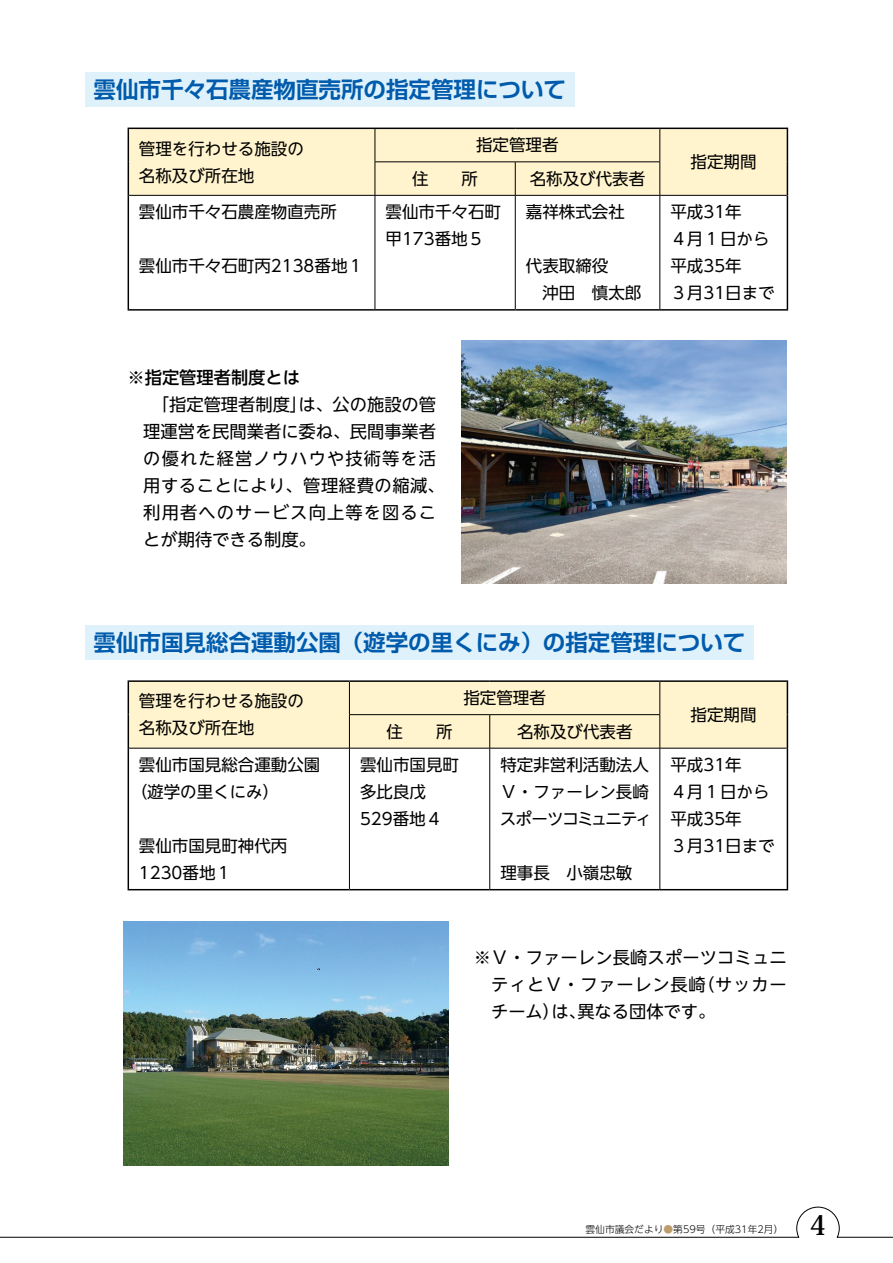
<style>
.page{position:relative;width:893px;height:1263px;background:#fff}
.page>*{position:absolute;margin:0;border:0;box-sizing:border-box;transform-origin:0 0}
.t1{font:700 27px "Koz Min Pr 6 N";color:#000}
.t2{font:700 22.5px "Shin Go Pr 5 De";color:#005bac}
.t3{font:17.25px/27px "UD Shin Go NT Pr 6";letter-spacing:.035em;color:#000}
.t4{font:17.25px/27px "UD Shin Go NT Pr 6";letter-spacing:.01em;color:#000;text-align:right}
.t5{font:500 17.25px "UD Shin Go NT Pr 6";color:#000}
.t6{font:16.5px/27px "UD Shin Go NT Pr 6";color:#000}
.t7{font:300 9.75px "UD Shin Go NT Pro";color:#000}
.s1{color:#be9d6d}
</style>
<div class="page">
<div style="left:129px;top:129px;width:658px;height:66px;background:#fff4cd"></div>
<hr style="left:375px;top:129px;width:1px;height:33px;background:#000">
<hr style="left:660px;top:129px;width:1px;height:33px;background:#000">
<hr style="left:375px;top:162px;width:140px;height:1px;background:#000">
<hr style="left:375px;top:162px;width:1px;height:33px;background:#000">
<hr style="left:515px;top:162px;width:145px;height:1px;background:#000">
<hr style="left:515px;top:162px;width:1px;height:33px;background:#000">
<hr style="left:660px;top:162px;width:1px;height:33px;background:#000">
<hr style="left:129px;top:195px;width:246px;height:1px;background:#000">
<hr style="left:375px;top:195px;width:140px;height:1px;background:#000">
<hr style="left:375px;top:196px;width:1px;height:113px;background:#000">
<hr style="left:515px;top:195px;width:145px;height:1px;background:#000">
<hr style="left:515px;top:196px;width:1px;height:113px;background:#000">
<hr style="left:660px;top:195px;width:127px;height:1px;background:#000">
<hr style="left:660px;top:196px;width:1px;height:113px;background:#000">
<hr style="left:128px;top:128px;width:247px;height:1px;background:#000">
<hr style="left:128px;top:129px;width:1px;height:33px;background:#000">
<hr style="left:128px;top:162px;width:1px;height:33px;background:#000">
<hr style="left:375px;top:128px;width:140px;height:1px;background:#000">
<hr style="left:515px;top:128px;width:145px;height:1px;background:#000">
<hr style="left:660px;top:128px;width:128px;height:1px;background:#000">
<hr style="left:787px;top:129px;width:1px;height:33px;background:#000">
<hr style="left:787px;top:162px;width:1px;height:33px;background:#000">
<hr style="left:128px;top:195px;width:1px;height:114px;background:#000">
<hr style="left:787px;top:195px;width:1px;height:114px;background:#000">
<hr style="left:128px;top:309px;width:247px;height:2px;background:#000">
<hr style="left:375px;top:309px;width:140px;height:2px;background:#000">
<hr style="left:515px;top:309px;width:145px;height:2px;background:#000">
<hr style="left:660px;top:309px;width:128px;height:2px;background:#000">
<div style="left:85px;top:72px;width:490px;height:34px;background:#dff2fc"></div>
<div style="left:129px;top:682px;width:658px;height:66px;background:#fff4cd"></div>
<hr style="left:349px;top:682px;width:1px;height:32px;background:#000">
<hr style="left:660px;top:682px;width:1px;height:32px;background:#000">
<hr style="left:349px;top:714px;width:141px;height:1px;background:#000">
<hr style="left:349px;top:715px;width:1px;height:33px;background:#000">
<hr style="left:490px;top:714px;width:170px;height:1px;background:#000">
<hr style="left:489px;top:715px;width:1px;height:33px;background:#000">
<hr style="left:660px;top:715px;width:1px;height:33px;background:#000">
<hr style="left:129px;top:748px;width:220px;height:1px;background:#000">
<hr style="left:349px;top:748px;width:141px;height:1px;background:#000">
<hr style="left:349px;top:748px;width:1px;height:141px;background:#000">
<hr style="left:490px;top:748px;width:170px;height:1px;background:#000">
<hr style="left:489px;top:748px;width:1px;height:141px;background:#000">
<hr style="left:660px;top:748px;width:127px;height:1px;background:#000">
<hr style="left:660px;top:748px;width:1px;height:141px;background:#000">
<hr style="left:128px;top:680px;width:221px;height:2px;background:#000">
<hr style="left:128px;top:682px;width:1px;height:33px;background:#000">
<hr style="left:128px;top:715px;width:1px;height:33px;background:#000">
<hr style="left:349px;top:680px;width:141px;height:2px;background:#000">
<hr style="left:490px;top:680px;width:170px;height:2px;background:#000">
<hr style="left:660px;top:680px;width:128px;height:2px;background:#000">
<hr style="left:787px;top:682px;width:1px;height:33px;background:#000">
<hr style="left:787px;top:715px;width:1px;height:33px;background:#000">
<hr style="left:128px;top:748px;width:1px;height:141px;background:#000">
<hr style="left:787px;top:748px;width:1px;height:141px;background:#000">
<hr style="left:128px;top:889px;width:221px;height:1px;background:#000">
<hr style="left:349px;top:889px;width:141px;height:1px;background:#000">
<hr style="left:490px;top:889px;width:170px;height:1px;background:#000">
<hr style="left:660px;top:889px;width:128px;height:1px;background:#000">
<div style="left:85px;top:625px;width:669px;height:34px;background:#dff2fc"></div>
<img style="left:462px;top:340px;width:325px;height:244px">
<img style="left:123px;top:921px;width:325px;height:244px">
<svg style="left:0;top:1207px;width:893px;height:31px"></svg>
<h2 class="t2" style="left:94px;top:71px;width:474px">雲仙市千々石農産物直売所の指定管理について</h2>
<p class="t6" style="left:139px;top:134px;width:167px">管理を行わせる施設の名称及び所在地</p>
<p class="t6" style="left:476px;top:131px;width:84px">指定管理者</p>
<p class="t6" style="left:530px;top:165px;width:117px">名称及び代表者</p>
<p class="t6" style="left:412px;top:165px;width:67px">住　　所</p>
<p class="t6" style="left:139px;top:198px;width:200px">雲仙市千々石農産物直売所</p>
<p class="t6" style="left:139px;top:252px;width:227px">雲仙市千々石町丙2138番地１</p>
<p class="t6" style="left:386px;top:198px;width:117px">雲仙市千々石町甲173番地５</p>
<p class="t6" style="left:526px;top:198px;width:100px">嘉祥株式会社</p>
<p class="t6" style="left:526px;top:252px;width:117px">代表取締役<br>　沖田　慎太郎</p>
<p class="t6" style="left:691px;top:148px;width:67px">指定期間</p>
<p class="t6" style="left:670px;top:198px;width:106px">平成31年<br>４月１日から平成35年<br>３月31日まで</p>
<p class="t5" style="left:128px;top:363px;width:174px">※指定管理者制度とは</p>
<p class="t3" style="left:143px;top:390px;width:303px">　「指定管理者制度は」、公の施設の管理運営を民間業者に委ね、民間事業者の優れた経営ノウハウや技術等を活用することにより、管理経費の縮減、利用者へのサービス向上等を図ることが期待できる制度。</p>
<h2 class="t2" style="left:94px;top:624px;width:653px">雲仙市国見総合運動公園（遊学の里くにみ）の指定管理について</h2>
<p class="t6" style="left:139px;top:687px;width:167px">管理を行わせる施設の名称及び所在地</p>
<p class="t6" style="left:463px;top:684px;width:84px">指定管理者</p>
<p class="t6" style="left:517px;top:717px;width:117px">名称及び代表者</p>
<p class="t6" style="left:387px;top:717px;width:67px">住　　所</p>
<p class="t6" style="left:131px;top:751px;width:191px;text-indent:8px">雲仙市国見総合運動公園（遊学の里くにみ(</p>
<p class="t6" style="left:139px;top:832px;width:150px">雲仙市国見町神代丙<br>1230番地１</p>
<p class="t6" style="left:360px;top:751px;width:100px">雲仙市国見町多比良戊<br>529番地４</p>
<p class="t6" style="left:500px;top:751px;width:153px">特定非営利活動法人<br>Ｖ・ファーレン長崎スポーツコミュニティ</p>
<p class="t6" style="left:500px;top:859px;width:133px">理事長　小嶺忠敏</p>
<p class="t6" style="left:691px;top:701px;width:67px">指定期間</p>
<p class="t6" style="left:670px;top:751px;width:106px">平成31年<br>４月１日から平成35年<br>３月31日まで</p>
<p class="t4" style="left:474px;top:943px;width:314px">※Ｖ・ファーレン長崎スポーツコミュニ（サッカー</p>
<p class="t3" style="left:577px;top:970px;width:139px;text-indent:-86px">ティとＶ・ファーレン長崎異なる団体です。</p>
<p class="t3" style="left:491px;top:997px;width:96px">チームは）、</p>
<p class="t7" style="left:585px;top:1221px;width:195px">雲仙市議会だより<span class="s1">●</span>第59号（平成31年2月(</p>
<h1 class="t1" style="left:809px;top:1210px;width:18px">4</h1>
</div>
